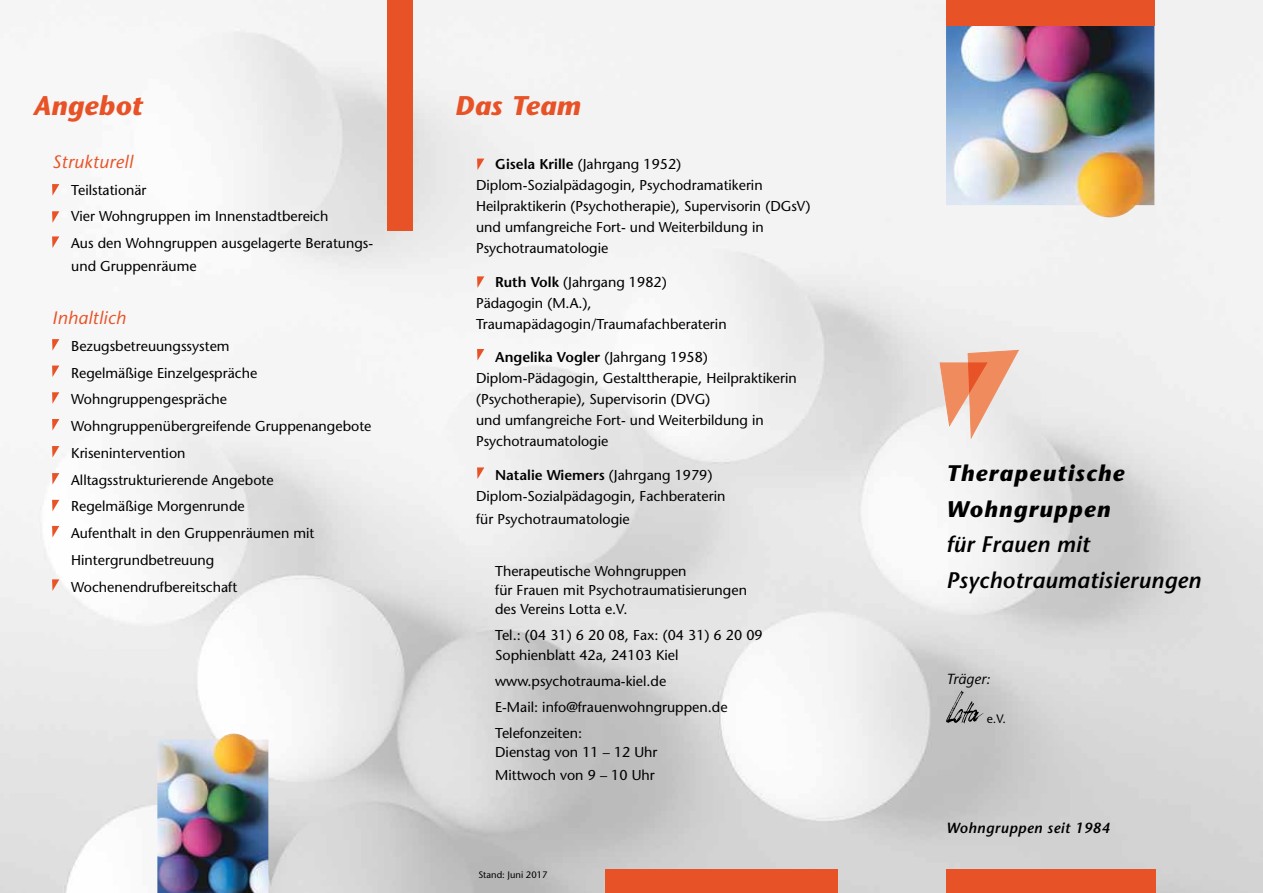
<style>
.page{position:relative;width:1263px;height:893px;background:#fff}
.page>*{position:absolute;margin:0;border:0;box-sizing:border-box;transform-origin:0 0}
.t1{font:italic 700 27px "Stone Sans";letter-spacing:.01em;color:#e85227}
.t2{font:italic 600 22.5px/35.5px "Stone Sans";letter-spacing:.01em;color:#000}
.t3{font:italic 700 22.5px/35.5px "Stone Sans";letter-spacing:.06em;color:#000}
.t4{font:italic 18px "Stone Sans";letter-spacing:.02em;color:#e85227}
.t5{font:italic 600 14.7px "Stone Sans";letter-spacing:.03em;color:#000}
.t6{font:italic 14.7px "Stone Sans";letter-spacing:.01em;color:#000}
.t7{font:14.25px/26.7px "Stone Sans";color:#000}
.t8{font:12.15px "Stone Sans";color:#000}
.t9{font:9.3px "Stone Sans";color:#000}
.s1{font-weight:600}
</style>
<div class="page">
<img style="left:0;top:0;width:1263px;height:893px">
<img style="left:946px;top:26px;width:208px;height:191px">
<div style="left:946px;top:0;width:208px;height:26px;background:#e85227"></div>
<div style="left:387px;top:0;width:25px;height:230px;background:#e85227"></div>
<div style="left:605px;top:870px;width:233px;height:23px;background:#e85227"></div>
<div style="left:946px;top:870px;width:210px;height:23px;background:#e85227"></div>
<img style="left:944px;top:689px;width:42px;height:36px">
<svg style="left:940px;top:350px;width:79px;height:88px;background:#edb8a2"></svg>
<img style="left:157px;top:733px;width:111px;height:160px">
<svg style="left:52px;top:184px;width:7px;height:12px"></svg>
<svg style="left:52px;top:211px;width:7px;height:12px"></svg>
<svg style="left:52px;top:236px;width:7px;height:12px"></svg>
<svg style="left:52px;top:339px;width:7px;height:12px"></svg>
<svg style="left:52px;top:366px;width:7px;height:11px"></svg>
<svg style="left:52px;top:392px;width:7px;height:12px"></svg>
<svg style="left:52px;top:419px;width:7px;height:12px"></svg>
<svg style="left:52px;top:446px;width:7px;height:12px"></svg>
<svg style="left:52px;top:473px;width:7px;height:12px"></svg>
<svg style="left:52px;top:500px;width:7px;height:11px"></svg>
<svg style="left:52px;top:526px;width:7px;height:11px"></svg>
<svg style="left:52px;top:579px;width:7px;height:12px"></svg>
<svg style="left:477px;top:159px;width:7px;height:11px"></svg>
<svg style="left:477px;top:276px;width:7px;height:12px"></svg>
<svg style="left:477px;top:349px;width:7px;height:11px"></svg>
<svg style="left:477px;top:467px;width:7px;height:12px"></svg>
<h1 class="t1" style="left:33px;top:89px;width:111px">Angebot</h1>
<h1 class="t1" style="left:455px;top:89px;width:127px">Das Team</h1>
<p class="t7" style="left:476px;top:153px;width:336px;line-height:21px;text-indent:19px"><span class="s1">Gisela Krille</span> (Jahrgang 1952)<br>Diplom-Sozialpädagogin, Psychodramatikerin Heilpraktikerin (Psychotherapie), Supervisorin (DGsV) und umfangreiche Fort- und Weiterbildung in Psychotraumatologie</p>
<p class="t7" style="left:476px;top:271px;width:252px;line-height:21px;text-indent:19px"><span class="s1">Ruth Volk</span> (Jahrgang 1982)<br>Pädagogin (M.A.),<br>Traumapädagogin/Traumafachberaterin</p>
<p class="t7" style="left:476px;top:347px;width:322px;line-height:21px;text-indent:19px"><span class="s1">Angelika Vogler</span> (Jahrgang 1958)<br>Diplom-Pädagogin, Gestalttherapie, Heilpraktikerin (Psychotherapie), Supervisorin (DVG)<br>und umfangreiche Fort- und Weiterbildung in Psychotraumatologie</p>
<p class="t7" style="left:476px;top:465px;width:251px;line-height:21px;text-align:center"><span class="s1">Natalie Wiemers</span> (Jahrgang 1979)<br>Diplom-Sozialpädagogin, Fachberaterin</p>
<p class="t7" style="left:476px;top:505px;width:155px">für Psychotraumatologie</p>
<p class="t7" style="left:495px;top:561px;width:253px;line-height:19.5px">Therapeutische Wohngruppen<br>für Frauen mit Psychotraumatisierungen des Vereins Lotta e.V.</p>
<p class="t7" style="left:495px;top:625px;width:269px;line-height:19.5px">Tel.: (04 31) 6 20 08, Fax: (04 31) 6 20 09<br>Sophienblatt 42a, 24103 Kiel</p>
<p class="t7" style="left:495px;top:668px;width:234px;line-height:26px">www.psychotrauma-kiel.de<br>E-Mail: info@frauenwohngruppen.de<br>Telefonzeiten:</p>
<p class="t7" style="left:495px;top:741px;width:164px;line-height:22.5px">Dienstag von 11 – 12 Uhr<br>Mittwoch von 9 – 10 Uhr</p>
<p class="t4" style="left:52px;top:151px;width:82px">Strukturell</p>
<p class="t7" style="left:71px;top:176px;width:303px">Teilstationär<br>Vier Wohngruppen im Innenstadtbereich<br>Aus den Wohngruppen ausgelagerte Beratungs-</p>
<p class="t7" style="left:71px;top:252px;width:127px">und Gruppenräume</p>
<p class="t4" style="left:52px;top:307px;width:75px">Inhaltlich</p>
<p class="t7" style="left:71px;top:332px;width:302px">Bezugsbetreuungssystem<br>Regelmäßige Einzelgespräche<br>Wohngruppengespräche<br>Wohngruppenübergreifende Gruppenangebote<br>Krisenintervention<br>Alltagsstrukturierende Angebote<br>Regelmäßige Morgenrunde<br>Aufenthalt in den Gruppenräumen mit<br>Hintergrundbetreuung<br>Wochenendrufbereitschaft</p>
<p class="t9" style="left:478px;top:869px;width:71px">Stand: Juni 2017</p>
<h2 class="t3" style="left:946px;top:455px;width:179px">Therapeutische<br>Wohngruppen</h2>
<h2 class="t2" style="left:946px;top:526px;width:256px">für Frauen mit<br>Psychotraumatisierungen</h2>
<p class="t6" style="left:946px;top:670px;width:46px">Träger:</p>
<p class="t8" style="left:987px;top:711px;width:21px">e.V.</p>
<p class="t5" style="left:946px;top:819px;width:165px">Wohngruppen seit 1984</p>
</div>
